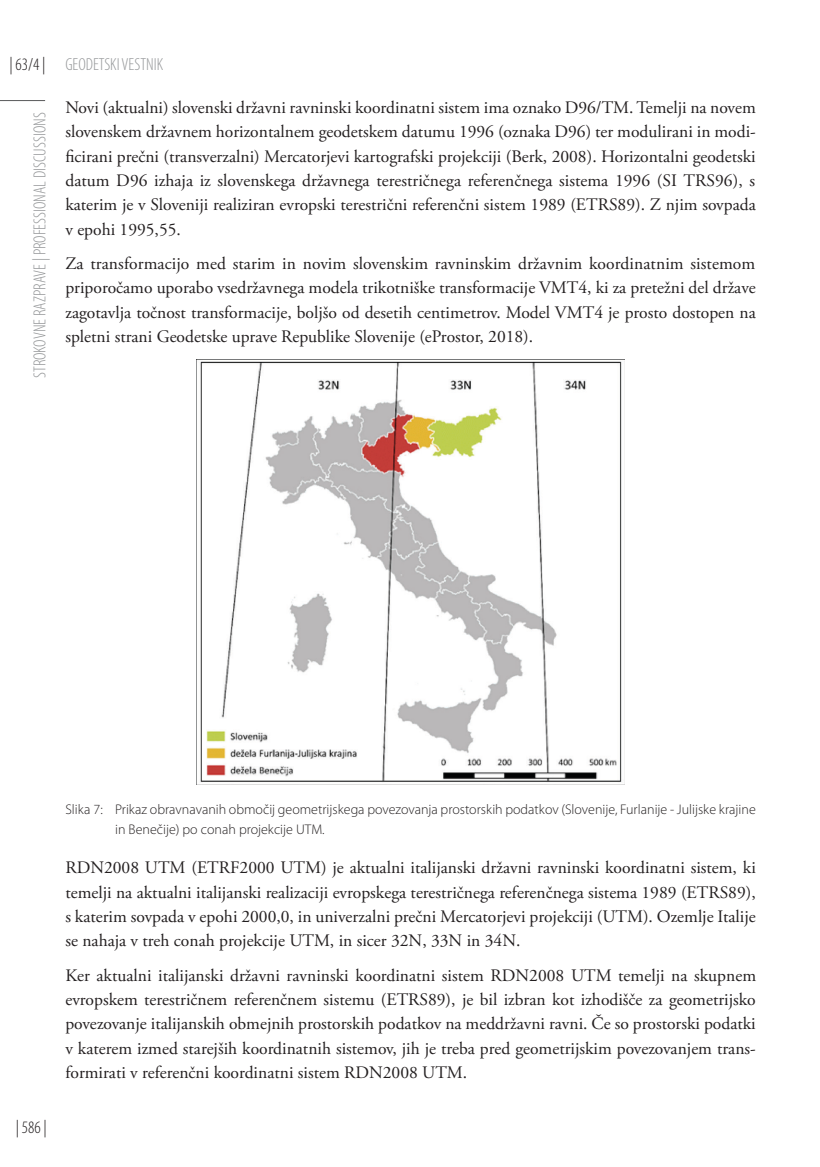
<style>
.page{position:relative;width:820px;height:1167px;background:#fff}
.page>*{position:absolute;margin:0;border:0;box-sizing:border-box;transform-origin:0 0}
.GLAVNI_TEKST_OK{font:17.5px/24.3px "Adobe Garamond Pro";color:#231f20;text-align:justify}
.t1{font:300 condensed 17.5px "Myriad Pro";color:#949698}
.t2{font:300 condensed 17.5px "Myriad Pro";color:#231f20}
.PODPIS_SLIKA{font:300 14px/19.6px "Myriad Pro";color:#231f20}
.s1{color:#231f20}
</style>
<div class="page">
<hr style="left:0;top:100px;width:45px;height:1px;background:#58595b">
<img style="left:196px;top:359px;width:428px;height:425px">
<p class="t1" style="left:10px;top:54px;width:155px"><span class="s1">| 63/4 |</span> GEODETSKI VESTNIK</p>
<p class="t1" style="left:29px;top:378px;width:267px;rotate:-90deg">STROKOVNE RAZPRAVE | PROFESSIONAL DISCUSSIONS</p>
<p class="GLAVNI_TEKST_OK" style="left:65px;top:96px;width:691px">Novi (aktualni) slovenski državni ravninski koordinatni sistem ima oznako D96/TM. Temelji na novem slovenskem državnem horizontalnem geodetskem datumu 1996 (oznaka D96) ter modulirani in modi&shy;ficirani prečni (transverzalni) Mercatorjevi kartografski projekciji (Berk, 2008). Horizontalni geodetski datum D96 izhaja iz slovenskega državnega terestričnega referenčnega sistema 1996 (SI TRS96), s katerim je v Sloveniji realiziran evropski terestrični referenčni sistem 1989 (ETRS89). Z njim sovpada v epohi 1995,55.</p>
<p class="GLAVNI_TEKST_OK" style="left:65px;top:252px;width:691px">Za transformacijo med starim in novim slovenskim ravninskim državnim koordinatnim sistemom priporočamo uporabo vsedržavnega modela trikotniške transformacije VMT4, ki za pretežni del države zagotavlja točnost transformacije, boljšo od desetih centimetrov. Model VMT4 je prosto dostopen na spletni strani Geodetske uprave Republike Slovenije (eProstor, 2018).</p>
<p class="t2" style="left:16px;top:1116px;width:32px">| 586 |</p>
<p class="PODPIS_SLIKA" style="left:115px;top:799px;width:641px;text-indent:-50px">Slika 7: Prikaz obravnavanih območij geometrijskega povezovanja prostorskih podatkov (Slovenije, Furlanije - Julijske krajine in Benečije) po conah projekcije UTM.</p>
<p class="GLAVNI_TEKST_OK" style="left:65px;top:855px;width:691px">RDN2008 UTM (ETRF2000 UTM) je aktualni italijanski državni ravninski koordinatni sistem, ki temelji na aktualni italijanski realizaciji evropskega terestričnega referenčnega sistema 1989 (ETRS89), s katerim sovpada v epohi 2000,0, in univerzalni prečni Mercatorjevi projekciji (UTM). Ozemlje Italije se nahaja v treh conah projekcije UTM, in sicer 32N, 33N in 34N.</p>
<p class="GLAVNI_TEKST_OK" style="left:65px;top:963px;width:691px">Ker aktualni italijanski državni ravninski koordinatni sistem RDN2008 UTM temelji na skupnem evropskem terestričnem referenčnem sistemu (ETRS89), je bil izbran kot izhodišče za geometrijsko povezovanje italijanskih obmejnih prostorskih podatkov na meddržavni ravni. Če so prostorski podatki v katerem izmed starejših koordinatnih sistemov, jih je treba pred geometrijskim povezovanjem trans&shy;formirati v referenčni koordinatni sistem RDN2008 UTM.</p>
</div>
